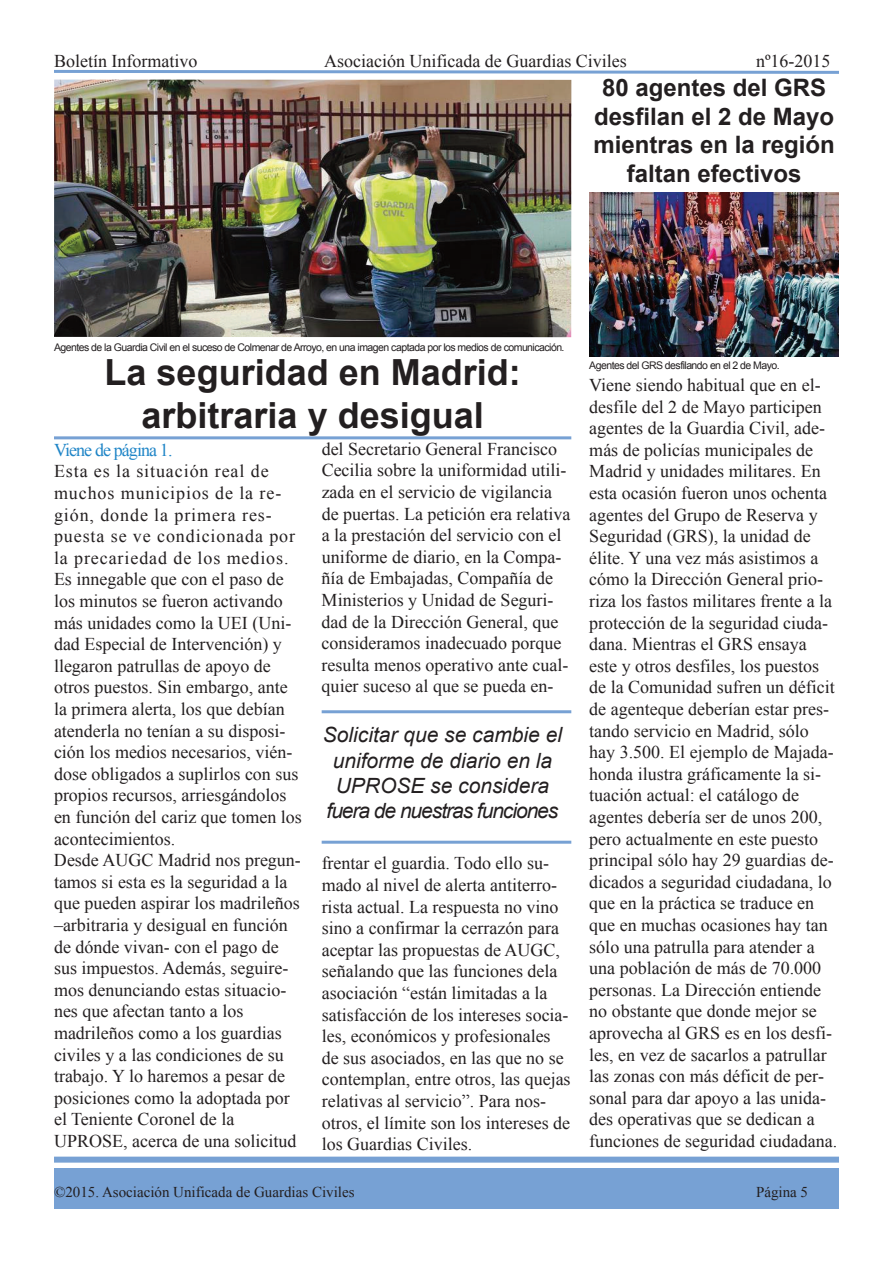
<style>
.page{position:relative;width:893px;height:1263px;background:#fff}
.page>*{position:absolute;margin:0;border:0;box-sizing:border-box;transform-origin:0 0}
.t1{font:700 36px/43.2px "Arial";color:#231f20;text-align:center}
.t2{font:700 24px/28.8px "Arial";color:#231f20;text-align:center}
.t3{font:italic 21px/25.2px "Arial";color:#231f20;text-align:center}
.t4{font:18px/21.6px "Times New Roman";color:#231f20}
.t5{font:18px "Times New Roman";letter-spacing:-.05em;color:#1f85c7}
.t6{font:15px "Times New Roman";color:#231f20}
.t7{font:10.5px "Arial";letter-spacing:-.05em;color:#231f20}
</style>
<div class="page">
<div style="left:54px;top:1156px;width:785px;height:6px;background:#77a1d4"></div>
<img style="left:54px;top:80px;width:517px;height:257px">
<svg style="left:54px;top:69px;width:785px;height:5px"></svg>
<div style="left:54px;top:1169px;width:785px;height:40px;background:#77a1d4"></div>
<hr style="left:322px;top:841px;width:249px;height:3px;background:#77a1d4">
<hr style="left:322px;top:710px;width:249px;height:3px;background:#77a1d4">
<hr style="left:54px;top:436px;width:517px;height:3px;background:#77a1d4">
<img style="left:589px;top:193px;width:250px;height:163px">
<p class="t4" style="left:54px;top:50px;width:145px">Boletín Informativo</p>
<p class="t4" style="left:324px;top:50px;width:304px">Asociación Unificada de Guardias Civiles</p>
<p class="t4" style="left:756px;top:50px;width:76px">nº16-2015</p>
<h2 class="t2" style="left:593px;top:73px;width:243px">80 agentes del GRS desfilan el 2 de Mayo mientras en la región faltan efectivos</h2>
<p class="t7" style="left:54px;top:341px;width:512px">Agentes de la Guardia Civil en el suceso de Colmenar de Arroyo, en una imagen captada por los medios de comunicación.</p>
<h1 class="t1" style="left:105px;top:350px;width:418px">La seguridad en Madrid: arbitraria y desigual</h1>
<p class="t4" style="left:322px;top:438px;width:250px">del Secretario General Francisco Cecilia sobre la uniformidad utili&shy;zada en el servicio de vigilancia de puertas. La petición era relativa a la prestación del servicio con el uniforme de diario, en la Compa&shy;ñía de Embajadas, Compañía de Ministerios y Unidad de Seguri&shy;dad de la Dirección General, que consideramos inadecuado porque resulta menos operativo ante cual&shy;quier suceso al que se pueda en-</p>
<p class="t5" style="left:54px;top:440px;width:120px">Viene de página 1.</p>
<p class="t4" style="left:54px;top:460px;width:249px">Esta es la situación real de muchos municipios de la re&shy;gión, donde la primera res&shy;puesta se ve condicionada por la precariedad de los medios.<br>Es innegable que con el paso de los minutos se fueron activando más unidades como la UEI (Uni&shy;dad Especial de Intervención) y llegaron patrullas de apoyo de otros puestos. Sin embargo, ante la primera alerta, los que debían atenderla no tenían a su disposi&shy;ción los medios necesarios, vién&shy;dose obligados a suplirlos con sus propios recursos, arriesgándolos en función del cariz que tomen los acontecimientos.<br>Desde AUGC Madrid nos pregun&shy;tamos si esta es la seguridad a la que pueden aspirar los madrileños –arbitraria y desigual en función de dónde vivan- con el pago de sus impuestos. Además, seguire&shy;mos denunciando estas situacio&shy;nes que afectan tanto a los madrileños como a los guardias civiles y a las condiciones de su trabajo. Y lo haremos a pesar de posiciones como la adoptada por el Teniente Coronel de la<br>UPROSE, acerca de una solicitud</p>
<p class="t3" style="left:323px;top:722px;width:241px">Solicitar que se cambie el uniforme de diario en la<br>UPROSE se considera fuera de nuestras funciones</p>
<p class="t4" style="left:322px;top:852px;width:250px">frentar el guardia. Todo ello su&shy;mado al nivel de alerta antiterro&shy;rista actual. La respuesta no vino sino a confirmar la cerrazón para aceptar las propuestas de AUGC, señalando que las funciones dela asociación “están limitadas a la satisfacción de los intereses socia&shy;les, económicos y profesionales de sus asociados, en las que no se contemplan, entre otros, las quejas relativas al servicio”. Para nos&shy;otros, el límite son los intereses de los Guardias Civiles.</p>
<p class="t7" style="left:589px;top:360px;width:192px">Agentes del GRS desfilando en el 2 de Mayo.</p>
<p class="t4" style="left:589px;top:374px;width:249px">Viene siendo habitual que en el&shy;desfile del 2 de Mayo participen agentes de la Guardia Civil, ade&shy;más de policías municipales de<br>Madrid y unidades militares. En esta ocasión fueron unos ochenta agentes del Grupo de Reserva y<br>Seguridad (GRS), la unidad de élite. Y una vez más asistimos a cómo la Dirección General prio&shy;riza los fastos militares frente a la protección de la seguridad ciuda&shy;dana. Mientras el GRS ensaya este y otros desfiles, los puestos de la Comunidad sufren un déficit de agenteque deberían estar pres&shy;tando servicio en Madrid, sólo hay 3.500. El ejemplo de Majada&shy;honda ilustra gráficamente la si&shy;tuación actual: el catálogo de agentes debería ser de unos 200, pero actualmente en este puesto principal sólo hay 29 guardias de&shy;dicados a seguridad ciudadana, lo que en la práctica se traduce en que en muchas ocasiones hay tan sólo una patrulla para atender a una población de más de 70.000 personas. La Dirección entiende no obstante que donde mejor se aprovecha al GRS es en los desfi&shy;les, en vez de sacarlos a patrullar las zonas con más déficit de per&shy;sonal para dar apoyo a las unida&shy;des operativas que se dedican a funciones de seguridad ciudadana.</p>
<p class="t6" style="left:54px;top:1184px;width:302px">©2015. Asociación Unificada de Guardias Civiles</p>
<p class="t6" style="left:756px;top:1184px;width:54px">Página 5</p>
</div>
